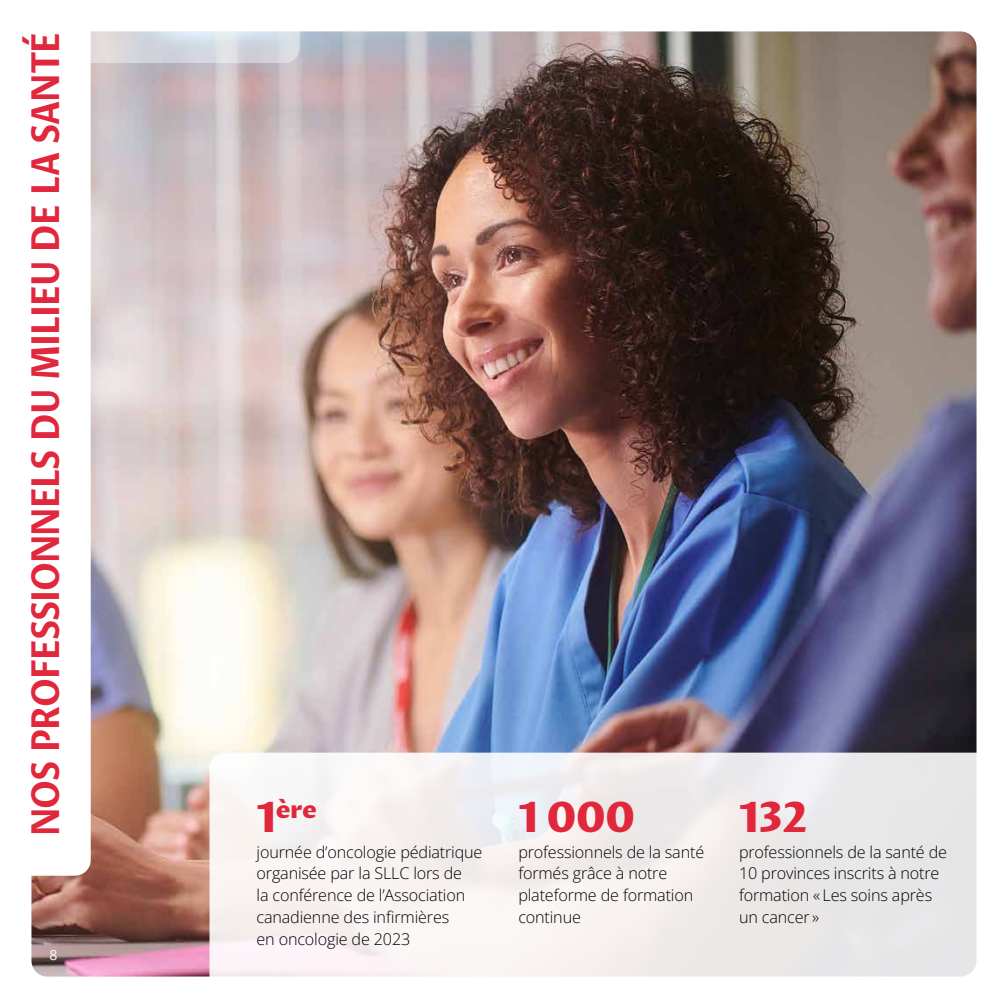
<style>
.page{position:relative;width:1008px;height:1008px;background:#fff}
.page>*{position:absolute;margin:0;border:0;box-sizing:border-box;transform-origin:0 0}
.t1{font:800 42px "Proza Libre";letter-spacing:-.02em;color:#e0273c}
.t2{font:700 38.5px "Proza Libre";letter-spacing:-.03em;color:#e0273c;scale:.88 1}
.t3{font:800 24.5px "Proza Libre";color:#e0273c}
.t4{font:300 16.1px/21.9px "Open Sans";letter-spacing:-.01em;color:#000}
.t5{font:14px "Open Sans";color:#fff}
.s1{font-size:42px}
</style>
<div class="page">
<img style="left:32px;top:32px;width:944px;height:944px">
<svg style="left:210px;top:753px;width:767px;height:224px;fill:#f2eeed"></svg>
<svg style="left:91px;top:31px;width:209px;height:32px;background:#d6dae0"></svg>
<div style="left:0;top:0;width:91px;height:876px;background:#fff;border-radius:16px"></div>
<h2 class="t2" style="left:22px;top:836px;width:916px;rotate:-90deg">NOS PROFESSIONNELS DU MILIEU DE LA SANTÉ</h2>
<p class="t5" style="left:50px;top:945px;width:10px">8</p>
<h3 class="t3" style="left:257px;top:794px;width:62px"><span class="s1">1</span>ère</h3>
<p class="t4" style="left:257px;top:840px;width:227px">journée d’oncologie pédiatrique organisée par la SLLC lors de<br>la conférence de l’Association canadienne des infirmières<br>en oncologie de 2023</p>
<h1 class="t1" style="left:518px;top:791px;width:119px">1 000</h1>
<p class="t4" style="left:518px;top:840px;width:187px">professionnels de la santé formés grâce à notre plateforme de formation continue</p>
<h1 class="t1" style="left:739px;top:791px;width:70px">132</h1>
<p class="t4" style="left:739px;top:840px;width:210px">professionnels de la santé de<br>10 provinces inscrits à notre formation « Les soins après un cancer »</p>
</div>
